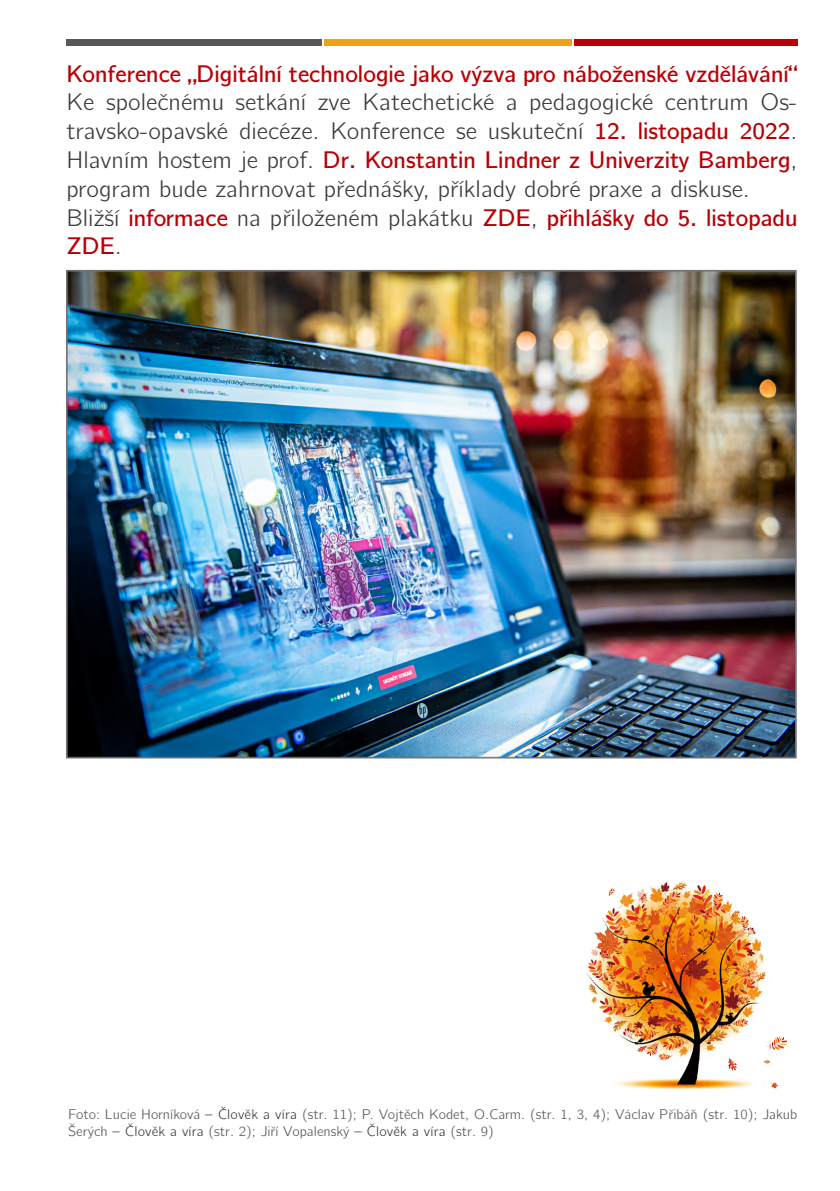
<style>
.page{position:relative;width:840px;height:1191px;background:#fff}
.page>*{position:absolute;margin:0;border:0;box-sizing:border-box;transform-origin:0 0}
.t1{font:24px/28.8px "CMU Bright";color:#3d3d3f}
.t2{font:600 24px "CMU Bright";color:#b90005}
.t3{font:14px/16.8px "CMU Bright";color:#57585a}
.s1{font-weight:600;color:#b90005}
.s2{color:#3d3d3f}
</style>
<div class="page">
<div style="left:66px;top:40px;width:255px;height:6px;background:#57585a"></div>
<div style="left:573px;top:40px;width:224px;height:6px;background:#b90005"></div>
<div style="left:324px;top:40px;width:247px;height:6px;background:#eaa419"></div>
<img style="left:586px;top:879px;width:200px;height:211px">
<img style="left:66px;top:270px;width:729px;height:488px">
<p class="t2" style="left:66px;top:53px;width:732px">Konference „Digitální technologie jako výzva pro náboženské vzdělávání“</p>
<p class="t1" style="left:66px;top:85px;width:732px">Ke společnému setkání zve Katechetické a pedagogické centrum Os&shy;travsko-opavské diecéze. Konference se uskuteční <span class="s1">12. listopadu 2022</span>.<br>Hlavním hostem je prof. <span class="s1">Dr. Konstantin Lindner z Univerzity Bamberg</span>, program bude zahrnovat přednášky, příklady dobré praxe a diskuse.<br>Bližší <span class="s1">informace</span> na přiloženém plakátku <span class="s1">ZDE</span>, <span class="s1">přihlášky do 5. listopadu ZDE</span>.</p>
<p class="t3" style="left:68px;top:1104px;width:730px">Foto: Lucie Horníková <span class="s2">– Člověk a víra</span> (str. 11); P. Vojtěch Kodet, O.Carm. (str. 1, 3, 4); Václav Přibáň (str. 10); Jakub<br>Šerých <span class="s2">– Člověk a víra</span> (str. 2); Jiří Vopalenský <span class="s2">– Člověk a víra</span> (str. 9)</p>
</div>
